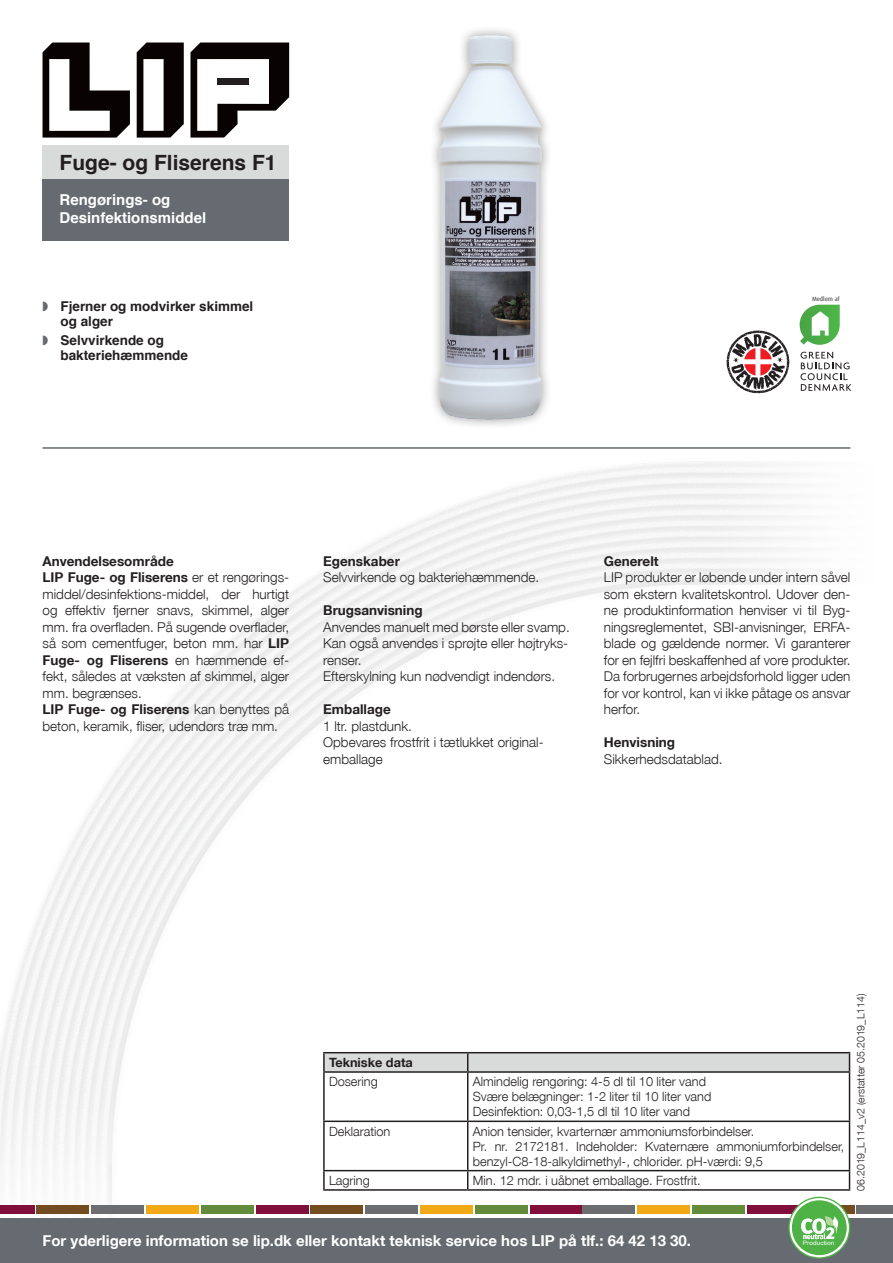
<style>
.page{position:relative;width:893px;height:1263px;background:#fff}
.page>*{position:absolute;margin:0;border:0;box-sizing:border-box;transform-origin:0 0}
.t1{font:700 21px "Helvetica";color:#231f20}
.t2{font:700 15px "Helvetica Neue LT Std";color:#fff}
.t3{font:700 15px/18px "Helvetica";color:#fff}
.t4{font:300 13.5px/16.5px "Helvetica Neue LT Std";color:#231f20}
.t5{font:700 13.5px/15px "Helvetica";color:#231f20}
.t6{font:700 13.5px "Helvetica Neue LT Std";color:#231f20}
.t7{font:300 12.75px/15px "Helvetica Neue LT Std";color:#231f20}
.t8{font:700 12.75px "Helvetica Neue LT Std";color:#231f20}
.t9{font:300 10.5px "Helvetica Neue LT Std";color:#231f20}
.t10{font:6px "Arial Narrow";color:#fff;scale:1.33 1}
.t11{font:6px "Dax";color:#231f20}
.s1{color:#656b70}
.s2{font-weight:700}
</style>
<div class="page">
<svg style="left:190px;top:43px;width:99px;height:95px"></svg>
<svg style="left:43px;top:43px;width:87px;height:95px"></svg>
<svg style="left:137px;top:43px;width:47px;height:95px;background:#161110"></svg>
<div style="left:143px;top:59px;width:21px;height:72px;background:#fff"></div>
<div style="left:217px;top:78px;width:32px;height:7px;background:#231f20"></div>
<div style="left:43px;top:145px;width:246px;height:34px;background:#d9dada"></div>
<div style="left:43px;top:179px;width:246px;height:62px;background:#656b70"></div>
<img style="left:0;top:461px;width:883px;height:758px">
<hr style="left:43px;top:447px;width:807px;height:2px;background:#656b70">
<hr style="left:323px;top:1052px;width:145px;height:1px;background:#231f20">
<hr style="left:468px;top:1052px;width:382px;height:1px;background:#231f20">
<div style="left:323px;top:1053px;width:527px;height:18px;background:#d9dada"></div>
<hr style="left:323px;top:1071px;width:145px;height:2px;background:#231f20">
<hr style="left:323px;top:1073px;width:2px;height:47px;background:#231f20">
<hr style="left:468px;top:1071px;width:382px;height:2px;background:#231f20">
<hr style="left:467px;top:1073px;width:1px;height:47px;background:#231f20">
<hr style="left:849px;top:1073px;width:1px;height:47px;background:#231f20">
<hr style="left:323px;top:1120px;width:145px;height:2px;background:#231f20">
<hr style="left:323px;top:1122px;width:2px;height:48px;background:#231f20">
<hr style="left:468px;top:1120px;width:382px;height:2px;background:#231f20">
<hr style="left:467px;top:1122px;width:1px;height:48px;background:#231f20">
<hr style="left:849px;top:1122px;width:1px;height:48px;background:#231f20">
<hr style="left:323px;top:1170px;width:145px;height:1px;background:#231f20">
<svg style="left:323px;top:1171px;width:2px;height:18px"></svg>
<hr style="left:468px;top:1170px;width:382px;height:1px;background:#231f20">
<svg style="left:467px;top:1171px;width:1px;height:18px"></svg>
<svg style="left:849px;top:1171px;width:1px;height:18px"></svg>
<hr style="left:323px;top:1189px;width:145px;height:2px;background:#231f20">
<hr style="left:468px;top:1189px;width:382px;height:2px;background:#231f20">
<div style="left:0;top:1219px;width:893px;height:44px;background:#656b70"></div>
<div style="left:428px;top:25px;width:125px;height:405px;background:#231f20;opacity:.45"></div>
<img style="left:439px;top:35px;width:104px;height:386px">
<svg style="left:726px;top:330px;width:63px;height:63px"></svg>
<svg style="left:800px;top:305px;width:40px;height:40px"></svg>
<svg style="left:801px;top:352px;width:50px;height:39px"></svg>
<div style="left:530px;top:1205px;width:53px;height:9px;background:#820f3b"></div>
<div style="left:475px;top:1205px;width:53px;height:9px;background:#628c3c"></div>
<div style="left:420px;top:1205px;width:53px;height:9px;background:#f2a916"></div>
<div style="left:366px;top:1205px;width:52px;height:9px;background:#6c6d70"></div>
<div style="left:311px;top:1205px;width:52px;height:9px;background:#734d1f"></div>
<div style="left:256px;top:1205px;width:52px;height:9px;background:#820f3b"></div>
<div style="left:201px;top:1205px;width:53px;height:9px;background:#628c3c"></div>
<div style="left:146px;top:1205px;width:53px;height:9px;background:#f2a916"></div>
<div style="left:91px;top:1205px;width:53px;height:9px;background:#6c6d70"></div>
<div style="left:37px;top:1205px;width:52px;height:9px;background:#734d1f"></div>
<div style="left:0;top:1205px;width:34px;height:9px;background:#820f3b"></div>
<div style="left:857px;top:1205px;width:36px;height:9px;background:#6c6d70"></div>
<div style="left:802px;top:1205px;width:52px;height:9px;background:#734d1f"></div>
<div style="left:747px;top:1205px;width:53px;height:9px;background:#820f3b"></div>
<div style="left:692px;top:1205px;width:53px;height:9px;background:#628c3c"></div>
<div style="left:637px;top:1205px;width:53px;height:9px;background:#f2a916"></div>
<div style="left:583px;top:1205px;width:52px;height:9px;background:#6c6d70"></div>
<svg style="left:788px;top:1197px;width:63px;height:62px"></svg>
<h1 class="t1" style="left:60px;top:146px;width:219px">Fuge- og Fliserens F1</h1>
<p class="t3" style="left:60px;top:191px;width:148px">Rengørings- og<br>Desinfektionsmiddel</p>
<p class="t5" style="left:61px;top:299px;width:194px;text-indent:-18px"><span class="s1">◗</span> Fjerner og modvirker skimmel og alger</p>
<p class="t5" style="left:61px;top:333px;width:129px;text-indent:-18px"><span class="s1">◗</span> Selvvirkende og bakteriehæmmende</p>
<p class="t11" style="left:812px;top:296px;width:29px">Medlem af</p>
<p class="t4" style="left:43px;top:552px;width:248px"><span class="s2">Anvendelsesområde<br>LIP Fuge- og Fliserens</span> er et rengørings&shy;middel/desinfektions-middel, der hurtigt og effektiv fjerner snavs, skimmel, alger mm. fra overfladen. På sugende overflader, så som cementfuger, beton mm. har <span class="s2">LIP Fuge- og Fliserens</span> en hæmmende ef&shy;fekt, således at væksten af skimmel, alger mm. begrænses.<br><span class="s2">LIP Fuge- og Fliserens</span> kan benyttes på beton, keramik, fliser, udendørs træ mm.</p>
<p class="t6" style="left:323px;top:552px;width:78px">Egenskaber</p>
<p class="t4" style="left:323px;top:569px;width:218px">Selvvirkende og bakteriehæmmende.</p>
<p class="t6" style="left:323px;top:602px;width:101px">Brugsanvisning</p>
<p class="t4" style="left:323px;top:618px;width:248px">Anvendes manuelt med børste eller svamp.<br>Kan også anvendes i sprøjte eller højtryks&shy;renser.<br>Efterskylning kun nødvendigt indendørs.</p>
<p class="t6" style="left:323px;top:701px;width:69px">Emballage</p>
<p class="t4" style="left:323px;top:717px;width:222px">1 ltr. plastdunk.<br>Opbevares frostfrit i tætlukket original&shy;emballage</p>
<p class="t6" style="left:604px;top:552px;width:56px">Generelt</p>
<p class="t4" style="left:604px;top:569px;width:248px;text-align:justify">LIP produkter er løbende under intern såvel som ekstern kvalitetskontrol. Udover den&shy;ne produktinformation henviser vi til Byg&shy;ningsreglementet, SBI-anvisninger, ERFA&shy;blade og gældende normer. Vi garanterer for en fejlfri beskaffenhed af vore produkter.<br>Da forbrugernes arbejdsforhold ligger uden for vor kontrol, kan vi ikke påtage os ansvar herfor.</p>
<p class="t6" style="left:604px;top:734px;width:73px">Henvisning</p>
<p class="t4" style="left:604px;top:750px;width:120px">Sikkerhedsdatablad.</p>
<p class="t8" style="left:329px;top:1054px;width:85px">Tekniske data</p>
<p class="t7" style="left:329px;top:1074px;width:50px">Dosering</p>
<p class="t7" style="left:473px;top:1074px;width:240px">Almindelig rengøring: 4-5 dl til 10 liter vand<br>Svære belægninger: 1-2 liter til 10 liter vand<br>Desinfektion: 0,03-1,5 dl til 10 liter vand</p>
<p class="t7" style="left:329px;top:1123px;width:63px">Deklaration</p>
<p class="t7" style="left:473px;top:1123px;width:373px">Anion tensider, kvarternær ammoniumsforbindelser.<br>Pr. nr. 2172181. Indeholder: Kvaternære ammoniumforbindelser, benzyl-C8-18-alkyldimethyl-, chlorider. pH-værdi: 9,5</p>
<p class="t7" style="left:329px;top:1172px;width:42px">Lagring</p>
<p class="t7" style="left:473px;top:1172px;width:229px">Min. 12 mdr. i uåbnet emballage. Frostfrit.</p>
<p class="t9" style="left:854px;top:1191px;width:198px;rotate:-90deg">06.2019_L114_v2 (erstatter 05.2019_L114)</p>
<p class="t2" style="left:43px;top:1231px;width:650px">For yderligere information se lip.dk eller kontakt teknisk service hos LIP på tlf.: 64 42 13 30.</p>
<p class="t10" style="left:803px;top:1239px;width:25px">Production</p>
</div>
